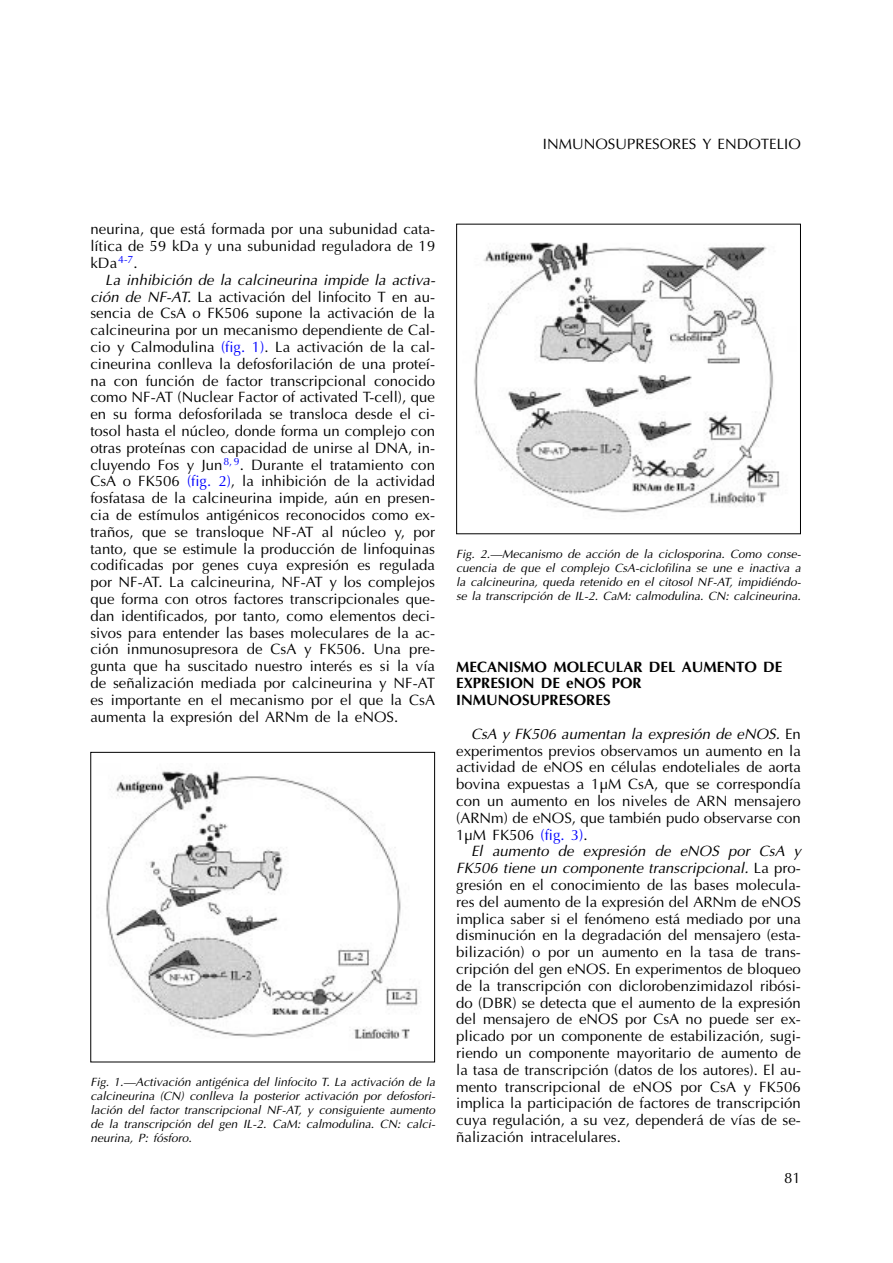
<style>
.page{position:relative;width:893px;height:1263px;background:#fff}
.page>*{position:absolute;margin:0;border:0;box-sizing:border-box;transform-origin:0 0}
.t1{font:15px/16.8px "Optima";color:#000;text-align:justify}
.t2{font:700 15px/16.8px "Optima";color:#000}
.t3{font:italic 12px/13.8px "Optima";color:#000;text-align:justify}
.s1{font-style:italic}
.s2{color:#00f}
</style>
<div class="page">
<img style="left:106px;top:771px;width:315px;height:268px">
<div style="left:90px;top:752px;width:345px;height:310px;border:1px solid #000"></div>
<img style="left:474px;top:242px;width:307px;height:271px">
<p class="t1" style="left:543px;top:137px;width:259px">INMUNOSUPRESORES Y ENDOTELIO</p>
<p class="t1" style="left:90px;top:222px;width:346px">neurina, que está formada por una subunidad cata&shy;lítica de 59 kDa y una subunidad reguladora de 19 kDa<sup>4-7</sup>.</p>
<p class="t1" style="left:90px;top:273px;width:349px;text-align:left;text-indent:15px"><span class="s1">La inhibición de la calcineurina impide la activa&shy;ción de NF-AT.</span> La activación del linfocito T en au&shy;sencia de CsA o FK506 supone la activación de la calcineurina por un mecanismo dependiente de Cal&shy;cio y Calmodulina <span class="s2">(fig. 1)</span>. La activación de la cal&shy;cineurina conlleva la defosforilación de una proteí&shy;na con función de factor transcripcional conocido como NF-AT (Nuclear Factor of activated T-cell), que en su forma defosforilada se transloca desde el ci&shy;tosol hasta el núcleo, donde forma un complejo con otras proteínas con capacidad de unirse al DNA, in&shy;cluyendo Fos y Jun<sup>8,</sup> <sup>9</sup>. Durante el tratamiento con CsA o FK506 <span class="s2">(fig. 2)</span>, la inhibición de la actividad fosfatasa de la calcineurina impide, aún en presen&shy;cia de estímulos antigénicos reconocidos como ex&shy;traños, que se transloque NF-AT al núcleo y, por tanto, que se estimule la producción de linfoquinas codificadas por genes cuya expresión es regulada por NF-AT. La calcineurina, NF-AT y los complejos que forma con otros factores transcripcionales que&shy;dan identificados, por tanto, como elementos deci&shy;sivos para entender las bases moleculares de la ac&shy;ción inmunosupresora de CsA y FK506. Una pre&shy;gunta que ha suscitado nuestro interés es si la vía de señalización mediada por calcineurina y NF-AT es importante en el mecanismo por el que la CsA aumenta la expresión del ARNm de la eNOS.</p>
<p class="t3" style="left:90px;top:1076px;width:348px">Fig. 1.—Activación antigénica del linfocito T. La activación de la calcineurina (CN) conlleva la posterior activación por defosfori&shy;lación del factor transcripcional NF-AT, y consiguiente aumento de la transcripción del gen IL-2. CaM: calmodulina. CN: calci&shy;neurina, P: fósforo.</p>
<p class="t3" style="left:456px;top:548px;width:348px">Fig. 2.—Mecanismo de acción de la ciclosporina. Como conse&shy;cuencia de que el complejo CsA-ciclofilina se une e inactiva a la calcineurina, queda retenido en el citosol NF-AT, impidiéndo&shy;se la transcripción de IL-2. CaM: calmodulina. CN: calcineurina.</p>
<p class="t2" style="left:456px;top:659px;width:327px">MECANISMO MOLECULAR DEL AUMENTO DE<br>EXPRESION DE eNOS POR<br>INMUNOSUPRESORES</p>
<p class="t1" style="left:456px;top:727px;width:346px;text-indent:15px"><span class="s1">CsA y FK506 aumentan la expresión de eNOS.</span> E n experimentos previos observamos un aumento en la actividad de eNOS en células endoteliales de aorta bovina expuestas a 1µM CsA, que se correspondía con un aumento en los niveles de ARN mensajero (ARNm) de eNOS, que también pudo observarse con 1µM FK506 <span class="s2">(fig. 3)</span>.</p>
<p class="t1" style="left:456px;top:844px;width:349px;text-align:left;text-indent:15px"><span class="s1">El aumento de expresión de eNOS por CsA y FK506 tiene un componente transcripcional.</span> L a p ro - gresión en el conocimiento de las bases molecula&shy;res del aumento de la expresión del ARNm de eNOS implica saber si el fenómeno está mediado por una disminución en la degradación del mensajero (esta&shy;bilización) o por un aumento en la tasa de trans&shy;cripción del gen eNOS. En experimentos de bloqueo de la transcripción con diclorobenzimidazol ribósi&shy;do (DBR) se detecta que el aumento de la expresión del mensajero de eNOS por CsA no puede ser ex&shy;plicado por un componente de estabilización, sugi&shy;riendo un componente mayoritario de aumento de la tasa de transcripción (datos de los autores). El au&shy;mento transcripcional de eNOS por CsA y FK506 implica la participación de factores de transcripción cuya regulación, a su vez, dependerá de vías de se&shy;ñalización intracelulares.</p>
<p class="t1" style="left:784px;top:1171px;width:18px">81</p>
</div>
